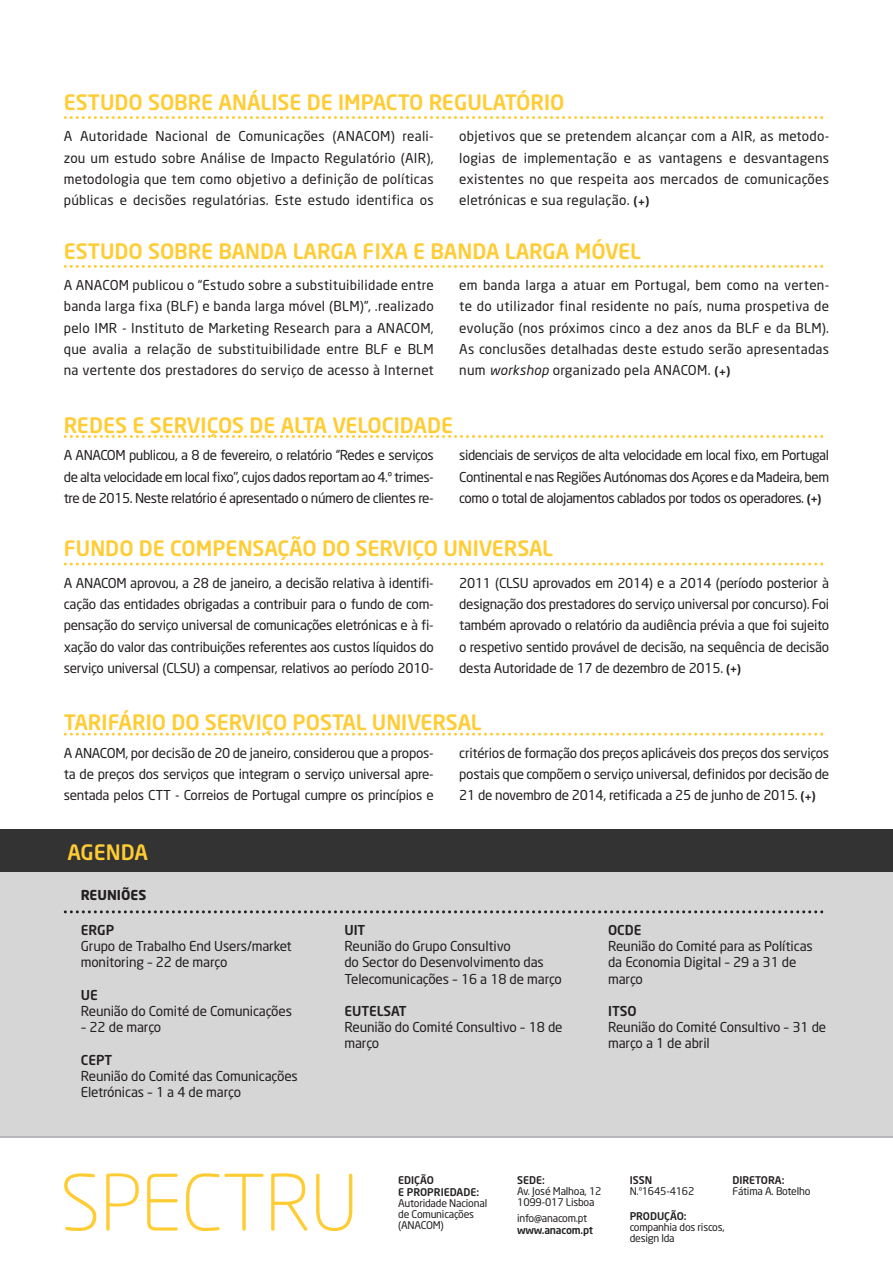
<style>
.page{position:relative;width:893px;height:1263px;background:#fff}
.page>*{position:absolute;margin:0;border:0;box-sizing:border-box;transform-origin:0 0}
.t1{font:300 76.5px "Neo Sans";letter-spacing:-.005em;color:#fc3}
.t2{font:500 21px "Neo Sans";color:#fc3}
.t3{font:13.5px/21.3px "Neo Sans";letter-spacing:-.01em;color:#231f20;text-align:justify}
.t4{font:500 13.5px "Neo Sans";color:#231f20}
.t5{font:700 13.5px "Neo Sans";color:#231f20}
.t6{font:10.5px/11.2px "Neo Sans";letter-spacing:-.02em;color:#231f20}
.t7{font:500 10.5px/12px "Neo Sans";color:#231f20}
.t8{font:500 10.5px "Neo Sans";letter-spacing:-.02em;color:#231f20}
.s1{font-weight:500;font-size:12px}
.s2{font-style:italic}
</style>
<div class="page">
<div style="left:0;top:872px;width:893px;height:264px;background:#d6d6d6"></div>
<div style="left:0;top:829px;width:893px;height:43px;background:#333"></div>
<svg style="left:65px;top:116px;width:759px;height:3px"></svg>
<svg style="left:65px;top:265px;width:759px;height:3px"></svg>
<svg style="left:65px;top:563px;width:759px;height:3px"></svg>
<svg style="left:65px;top:910px;width:759px;height:3px"></svg>
<svg style="left:65px;top:733px;width:759px;height:3px"></svg>
<svg style="left:65px;top:435px;width:759px;height:3px"></svg>
<hr style="left:0;top:1136px;width:893px;height:1px;background:#a8a9ad">
<h2 class="t2" style="left:64px;top:89px;width:502px">ESTUDO SOBRE ANÁLISE DE IMPACTO REGULATÓRIO</h2>
<p class="t3" style="left:64px;top:126px;width:371px">A Autoridade Nacional de Comunicações (ANACOM) reali&shy;zou um estudo sobre Análise de Impacto Regulatório (AIR), metodologia que tem como objetivo a definição de políticas públicas e decisões regulatórias. Este estudo identifica os</p>
<p class="t3" style="left:459px;top:126px;width:371px">objetivos que se pretendem alcançar com a AIR, as metodo&shy;logias de implementação e as vantagens e desvantagens existentes no que respeita aos mercados de comunicações eletrónicas e sua regulação. <span class="s1">(</span><sub>+</sub><span class="s1">)</span></p>
<h2 class="t2" style="left:64px;top:238px;width:579px">ESTUDO SOBRE BANDA LARGA FIXA E BANDA LARGA MÓVEL</h2>
<p class="t3" style="left:64px;top:274px;width:371px">A ANACOM publicou o “Estudo sobre a substituibilidade entre banda larga fixa (BLF) e banda larga móvel (BLM)”, .realizado pelo IMR - Instituto de Marketing Research para a ANACOM, que avalia a relação de substituibilidade entre BLF e BLM na vertente dos prestadores do serviço de acesso à Internet</p>
<p class="t3" style="left:459px;top:274px;width:371px">em banda larga a atuar em Portugal, bem como na verten&shy;te do utilizador final residente no país, numa prospetiva de evolução (nos próximos cinco a dez anos da BLF e da BLM).<br>As conclusões detalhadas deste estudo serão apresentadas num <span class="s2">workshop</span> organizado pela ANACOM. <span class="s1">(</span><sub>+</sub><span class="s1">)</span></p>
<h2 class="t2" style="left:64px;top:412px;width:391px">REDES E SERVIÇOS DE ALTA VELOCIDADE</h2>
<p class="t3" style="left:64px;top:444px;width:371px">A ANACOM publicou, a 8 de fevereiro, o relatório ‘’Redes e serviços de alta velocidade em local fixo’’, cujos dados reportam ao 4.º trimes&shy;tre de 2015. Neste relatório é apresentado o número de clientes re-</p>
<p class="t3" style="left:459px;top:444px;width:371px">sidenciais de serviços de alta velocidade em local fixo, em Portugal Continental e nas Regiões Autónomas dos Açores e da Madeira, bem como o total de alojamentos cablados por todos os operadores. <span class="s1">(</span><sub>+</sub><span class="s1">)</span></p>
<h2 class="t2" style="left:64px;top:535px;width:491px">FUNDO DE COMPENSAÇÃO DO SERVIÇO UNIVERSAL</h2>
<p class="t3" style="left:64px;top:572px;width:371px">A ANACOM aprovou, a 28 de janeiro, a decisão relativa à identifi&shy;cação das entidades obrigadas a contribuir para o fundo de com&shy;pensação do serviço universal de comunicações eletrónicas e à fi&shy;xação do valor das contribuições referentes aos custos líquidos do serviço universal (CLSU) a compensar, relativos ao período 2010-</p>
<p class="t3" style="left:459px;top:572px;width:371px">2011 (CLSU aprovados em 2014) e a 2014 (período posterior à designação dos prestadores do serviço universal por concurso). Foi também aprovado o relatório da audiência prévia a que foi sujeito o respetivo sentido provável de decisão, na sequência de decisão desta Autoridade de 17 de dezembro de 2015. <span class="s1">(</span><sub>+</sub><span class="s1">)</span></p>
<h2 class="t2" style="left:64px;top:709px;width:419px">TARIFÁRIO DO SERVIÇO POSTAL UNIVERSAL</h2>
<p class="t3" style="left:64px;top:742px;width:371px">A ANACOM, por decisão de 20 de janeiro, considerou que a propos&shy;ta de preços dos serviços que integram o serviço universal apre&shy;sentada pelos CTT - Correios de Portugal cumpre os princípios e</p>
<p class="t3" style="left:459px;top:742px;width:371px">critérios de formação dos preços aplicáveis dos preços dos serviços postais que compõem o serviço universal, definidos por decisão de 21 de novembro de 2014, retificada a 25 de junho de 2015. <span class="s1">(</span><sub>+</sub><span class="s1">)</span></p>
<h2 class="t2" style="left:67px;top:839px;width:82px">AGENDA</h2>
<p class="t5" style="left:81px;top:886px;width:67px">REUNIÕES</p>
<p class="t4" style="left:81px;top:921px;width:35px">ERGP</p>
<p class="t3" style="left:81px;top:938px;width:212px;line-height:16.2px">Grupo de Trabalho End Users/market monitoring – 22 de março</p>
<p class="t4" style="left:81px;top:986px;width:19px">UE</p>
<p class="t3" style="left:81px;top:1000px;width:213px">Reunião do Comité de Comunicações</p>
<p class="t3" style="left:81px;top:1016px;width:82px">– 22 de março</p>
<p class="t4" style="left:81px;top:1051px;width:33px">CEPT</p>
<p class="t3" style="left:81px;top:1067px;width:219px;line-height:16.2px">Reunião do Comité das Comunicações<br>Eletrónicas – 1 a 4 de março</p>
<p class="t4" style="left:344px;top:921px;width:23px">UIT</p>
<p class="t3" style="left:344px;top:938px;width:219px;line-height:16.2px;text-align:left">Reunião do Grupo Consultivo<br>do Sector do Desenvolvimento das<br>Telecomunicações – 16 a 18 de março</p>
<p class="t4" style="left:344px;top:1002px;width:64px">EUTELSAT</p>
<p class="t3" style="left:344px;top:1019px;width:220px;line-height:16.2px">Reunião do Comité Consultivo – 18 de março</p>
<p class="t4" style="left:608px;top:921px;width:35px">OCDE</p>
<p class="t3" style="left:608px;top:938px;width:206px;line-height:16.2px;text-align:left">Reunião do Comité para as Políticas da Economia Digital – 29 a 31 de março</p>
<p class="t4" style="left:608px;top:1002px;width:30px">ITSO</p>
<p class="t3" style="left:608px;top:1019px;width:220px;line-height:16.2px">Reunião do Comité Consultivo – 31 de março a 1 de abril</p>
<h1 class="t1" style="left:60px;top:1157px;width:300px">SPECTRU</h1>
<p class="t7" style="left:398px;top:1173px;width:82px">EDIÇÃO<br>E PROPRIEDADE:</p>
<p class="t6" style="left:398px;top:1197px;width:91px">Autoridade Nacional de Comunicações</p>
<p class="t6" style="left:398px;top:1220px;width:47px">(ANACOM)</p>
<p class="t7" style="left:517px;top:1173px;width:29px">SEDE:</p>
<p class="t6" style="left:517px;top:1185px;width:86px">Av. José Malhoa, 12<br>1099-017 Lisboa</p>
<p class="t6" style="left:517px;top:1213px;width:71px">info@anacom.pt</p>
<p class="t8" style="left:517px;top:1223px;width:77px">www.anacom.pt</p>
<p class="t7" style="left:630px;top:1173px;width:24px">ISSN</p>
<p class="t6" style="left:630px;top:1185px;width:66px">N.º1645-4162</p>
<p class="t7" style="left:630px;top:1209px;width:58px">PRODUÇÃO:</p>
<p class="t6" style="left:630px;top:1221px;width:96px">companhia dos riscos, design lda</p>
<p class="t7" style="left:733px;top:1173px;width:53px">DIRETORA:</p>
<p class="t6" style="left:733px;top:1185px;width:79px">Fátima A. Botelho</p>
</div>
